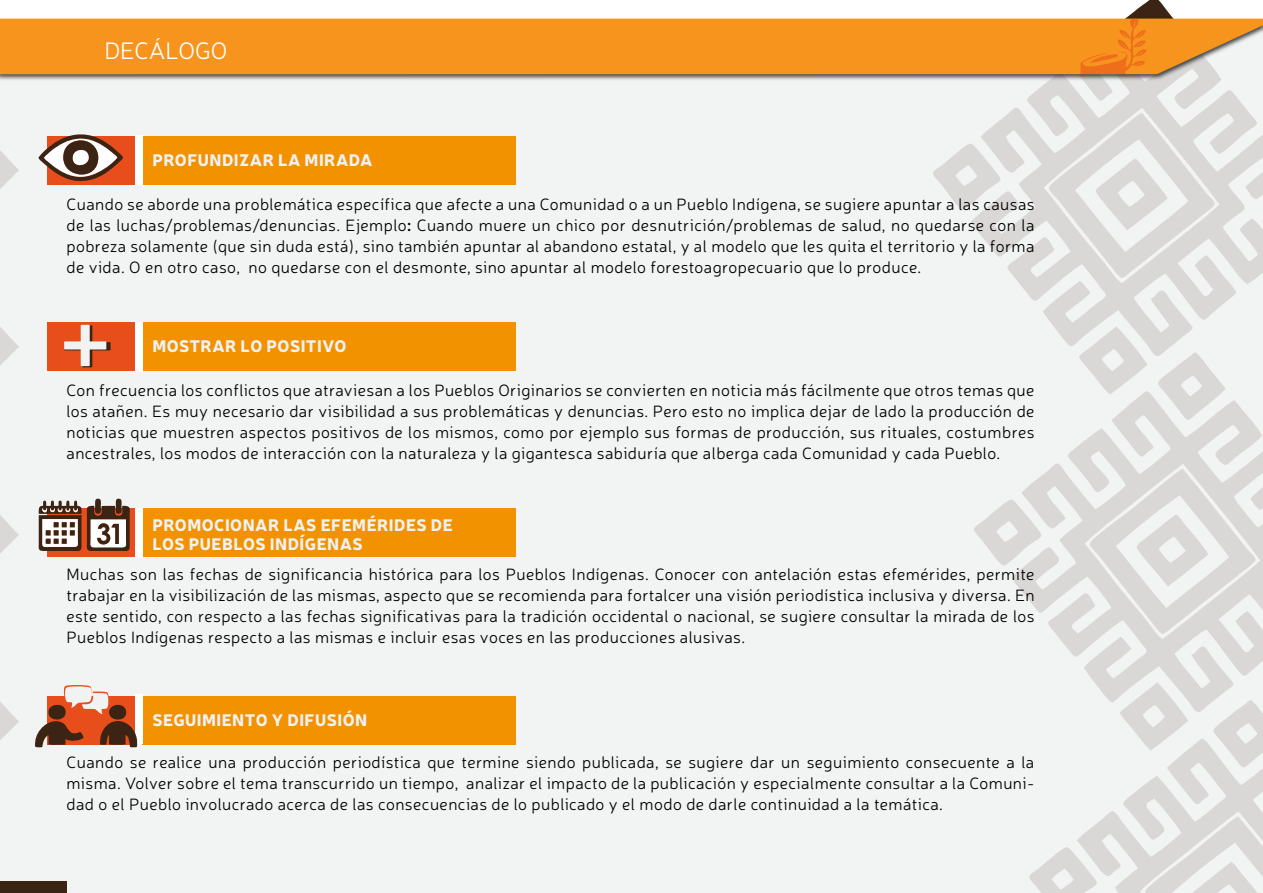
<style>
.page{position:relative;width:1263px;height:893px;background:#fff}
.page>*{position:absolute;margin:0;border:0;box-sizing:border-box;transform-origin:0 0}
.t1{font:600 80.7px "Neris";color:#f1f2f2;scale:1.08 1}
.t2{font:300 24px "Neris";color:#fff}
.t3{font:300 16.5px/21px "Neris";letter-spacing:.025em;color:#000;text-align:justify}
.t4{font:900 16.5px/19.5px "Neris";letter-spacing:.025em;color:#f1f2f2}
.s1{font-weight:600}
</style>
<div class="page">
<div style="left:0;top:23px;width:1263px;height:870px;background:#f1f2f2"></div>
<div style="left:0;top:881px;width:66px;height:12px;background:#3c2415"></div>
<div style="left:48px;top:136px;width:88px;height:49px;background:#e84e1b"></div>
<div style="left:142px;top:136px;width:373px;height:49px;background:#f39200"></div>
<div style="left:48px;top:322px;width:88px;height:49px;background:#e84e1b"></div>
<div style="left:142px;top:322px;width:373px;height:49px;background:#f39200"></div>
<div style="left:48px;top:508px;width:88px;height:49px;background:#e84e1b"></div>
<div style="left:142px;top:508px;width:373px;height:49px;background:#f39200"></div>
<div style="left:142px;top:695px;width:373px;height:49px;background:#f39200"></div>
<div style="left:135px;top:135px;width:8px;height:50px;background:#fff"></div>
<div style="left:135px;top:322px;width:8px;height:50px;background:#fff"></div>
<div style="left:135px;top:508px;width:8px;height:50px;background:#fff"></div>
<div style="left:135px;top:694px;width:8px;height:50px;background:#fff"></div>
<img style="left:0;top:18px;width:1244px;height:113px">
<div style="left:0;top:19px;width:1244px;height:55px;background:#f7941e"></div>
<svg style="left:1080px;top:0;width:105px;height:74px"></svg>
<img style="left:1244px;top:18px;width:19px;height:113px">
<svg style="left:38px;top:134px;width:85px;height:49px"></svg>
<svg style="left:38px;top:498px;width:92px;height:53px"></svg>
<svg style="left:35px;top:685px;width:103px;height:63px"></svg>
<h2 class="t2" style="left:104px;top:35px;width:124px">DECÁLOGO</h2>
<p class="t4" style="left:152px;top:150px;width:222px">PROFUNDIZAR LA MIRADA</p>
<p class="t3" style="left:67px;top:193px;width:969px">Cuando se aborde una problemática específica que afecte a una Comunidad o a un Pueblo Indígena, se sugiere apuntar a las causas de las luchas/problemas/denuncias. Ejemplo<span class="s1">:</span> Cuando muere un chico por desnutrición/problemas de salud, no quedarse con la pobreza solamente (que sin duda está), sino también apuntar al abandono estatal, y al modelo que les quita el territorio y la forma de vida. O en otro caso, no quedarse con el desmonte, sino apuntar al modelo forestoagropecuario que lo produce.</p>
<h1 class="t1" style="left:58px;top:283px;width:53px">+</h1>
<p class="t4" style="left:152px;top:335px;width:196px">MOSTRAR LO POSITIVO</p>
<p class="t3" style="left:67px;top:379px;width:969px">Con frecuencia los conflictos que atraviesan a los Pueblos Originarios se convierten en noticia más fácilmente que otros temas que los atañen. Es muy necesario dar visibilidad a sus problemáticas y denuncias. Pero esto no implica dejar de lado la producción de noticias que muestren aspectos positivos de los mismos, como por ejemplo sus formas de producción, sus rituales, costumbres ancestrales, los modos de interacción con la naturaleza y la gigantesca sabiduría que alberga cada Comunidad y cada Pueblo.</p>
<p class="t4" style="left:152px;top:514px;width:302px">PROMOCIONAR LAS EFEMÉRIDES DE<br>LOS PUEBLOS INDÍGENAS</p>
<p class="t3" style="left:67px;top:563px;width:969px">Muchas son las fechas de significancia histórica para los Pueblos Indígenas. Conocer con antelación estas efemérides, permite trabajar en la visibilización de las mismas, aspecto que se recomienda para fortalcer una visión periodística inclusiva y diversa. En este sentido, con respecto a las fechas significativas para la tradición occidental o nacional, se sugiere consultar la mirada de los Pueblos Indígenas respecto a las mismas e incluir esas voces en las producciones alusivas.</p>
<p class="t4" style="left:152px;top:709px;width:216px">SEGUIMIENTO Y DIFUSIÓN</p>
<p class="t3" style="left:67px;top:751px;width:969px">Cuando se realice una producción periodística que termine siendo publicada, se sugiere dar un seguimiento consecuente a la misma. Volver sobre el tema transcurrido un tiempo, analizar el impacto de la publicación y especialmente consultar a la Comuni&shy;dad o el Pueblo involucrado acerca de las consecuencias de lo publicado y el modo de darle continuidad a la temática.</p>
</div>
